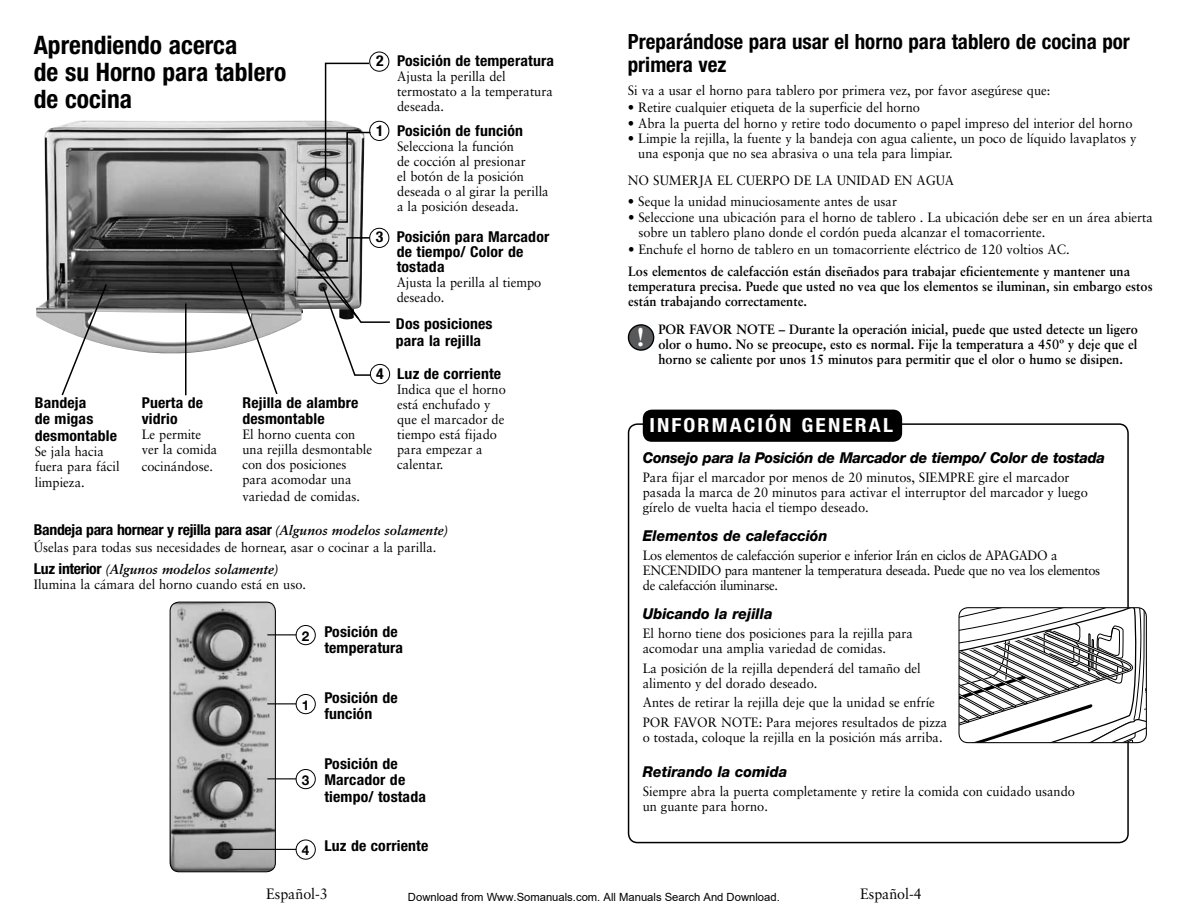
<style>
.page{position:relative;width:1188px;height:918px;background:#fff}
.page>*{position:absolute;margin:0;border:0;box-sizing:border-box;transform-origin:0 0}
.t1{font:700 27px "Sabon";color:#fff}
.t2{font:700 condensed 25.5px/27px "Helvetica Neue";color:#000}
.t3{font:700 condensed 21px/22.5px "Helvetica Neue";color:#000}
.t4{font:700 condensed 19.5px "Helvetica Neue";letter-spacing:.1em;color:#fff;scale:1.1 1}
.t5{font:700 condensed 15px/16.5px "Helvetica Neue";letter-spacing:.01em;color:#000;scale:1.05 1}
.t6{font:700 condensed 15px "Helvetica Neue";letter-spacing:-.02em;color:#000;scale:1.05 1}
.t7{font:italic 800 15px "Helvetica Neue";color:#000;scale:.95 1}
.t8{font:italic 800 15px "Helvetica Neue";letter-spacing:-.02em;color:#000;scale:.95 1}
.t9{font:15px "Sabon";color:#000;scale:.95 1}
.t10{font:13.5px/15px "Sabon";color:#000;scale:.95 1}
.t11{font:700 13.5px/15px "Sabon";color:#000;scale:.95 1}
.t12{font:13.5px/15px "Sabon";letter-spacing:-.025em;color:#000;scale:.95 1}
.t13{font:700 13.5px "Helvetica Neue";color:#000}
.t14{font:11.25px "Arial";color:#000}
.s1{font-family:"Sabon";font-style:italic;font-stretch:normal;font-size:13.5px}
.s2{font-family:"Helvetica Neue";font-weight:700;font-stretch:condensed;font-size:15px}
.s3{font-weight:700;font-style:italic}
</style>
<div class="page">
<img style="left:36px;top:120px;width:192px;height:234px">
<div style="left:369px;top:52px;width:20px;height:20px;border:1px solid #000;border-radius:50%"></div>
<div style="left:628px;top:423px;width:501px;height:420px;border:2px solid #000;border-radius:9px"></div>
<div style="left:643px;top:410px;width:259px;height:32px;background:#000;border-radius:9px"></div>
<div style="left:628px;top:325px;width:26px;height:25px;background:#58595b;border-radius:50%"></div>
<div style="left:628px;top:324px;width:26px;height:27px;border:1px solid #000;border-radius:50%"></div>
<svg style="left:959px;top:608px;width:188px;height:135px"></svg>
<div style="left:959px;top:607px;width:188px;height:136px;border:1px solid #000;border-radius:9px"></div>
<svg style="left:60px;top:282px;width:48px;height:114px"></svg>
<img style="left:170px;top:602px;width:105px;height:270px">
<div style="left:170px;top:602px;width:106px;height:270px;border:1px solid #000;border-radius:9px"></div>
<div style="left:296px;top:625px;width:20px;height:20px;border:1px solid #000;border-radius:50%"></div>
<svg style="left:267px;top:634px;width:29px;height:1px"></svg>
<div style="left:296px;top:694px;width:20px;height:20px;border:1px solid #000;border-radius:50%"></div>
<svg style="left:267px;top:703px;width:29px;height:1px"></svg>
<div style="left:296px;top:769px;width:20px;height:20px;border:1px solid #000;border-radius:50%"></div>
<svg style="left:267px;top:778px;width:29px;height:1px"></svg>
<div style="left:296px;top:840px;width:20px;height:20px;border:1px solid #000;border-radius:50%"></div>
<hr style="left:230px;top:849px;width:66px;height:1px;background:#000">
<svg style="left:228px;top:62px;width:163px;height:333px"></svg>
<div style="left:370px;top:228px;width:19px;height:19px;background:#fff;border-radius:50%"></div>
<div style="left:369px;top:228px;width:20px;height:20px;border:1px solid #000;border-radius:50%"></div>
<div style="left:370px;top:364px;width:20px;height:20px;background:#fff;border-radius:50%"></div>
<div style="left:370px;top:364px;width:20px;height:20px;border:1px solid #000;border-radius:50%"></div>
<hr style="left:185px;top:303px;width:2px;height:92px;background:#000">
<h2 class="t2" style="left:34px;top:31px;width:254px">Aprendiendo acerca<br>de su Horno para tablero de cocina</h2>
<p class="t5" style="left:376px;top:52px;width:171px">2 Posición de temperatura</p>
<p class="t10" style="left:397px;top:68px;width:165px">Ajusta la perilla del termostato a la temperatura deseada.</p>
<p class="t5" style="left:376px;top:122px;width:141px">1 Posición de función</p>
<p class="t10" style="left:397px;top:138px;width:161px">Selecciona la función<br>de cocción al presionar<br>el botón de la posición deseada o al girar la perilla a la posición deseada.</p>
<p class="t5" style="left:397px;top:229px;width:147px;line-height:15px;text-indent:-21px">3 Posición para Marcador de tiempo/ Color de tostada</p>
<p class="t10" style="left:397px;top:275px;width:154px">Ajusta la perilla al tiempo deseado.</p>
<p class="t5" style="left:396px;top:315px;width:94px">Dos posiciones para la rejilla</p>
<p class="t5" style="left:35px;top:394px;width:80px">Bandeja<br>de migas desmontable</p>
<p class="t10" style="left:35px;top:444px;width:91px">Se jala hacia fuera para fácil</p>
<p class="t10" style="left:35px;top:475px;width:54px">limpieza.</p>
<p class="t5" style="left:142px;top:394px;width:60px">Puerta de vidrio</p>
<p class="t10" style="left:142px;top:427px;width:81px">Le permite ver la comida</p>
<p class="t10" style="left:142px;top:459px;width:77px">cocinándose.</p>
<p class="t5" style="left:376px;top:365px;width:121px">4 Luz de corriente</p>
<p class="t10" style="left:397px;top:382px;width:116px">Indica que el horno está enchufado y que el marcador de tiempo está fijado para empezar a calentar.</p>
<p class="t5" style="left:242px;top:394px;width:112px">Rejilla de alambre desmontable</p>
<p class="t10" style="left:242px;top:427px;width:138px">El horno cuenta con una rejilla desmontable con dos posiciones para acomodar una</p>
<p class="t10" style="left:242px;top:489px;width:125px">variedad de comidas.</p>
<p class="t6" style="left:34px;top:521px;width:396px">Bandeja para hornear y rejilla para asar <span class="s1">(Algunos modelos solamente)</span></p>
<p class="t10" style="left:34px;top:536px;width:425px;line-height:22.5px">Úselas para todas sus necesidades de hornear, asar o cocinar a la parilla.<br><span class="s2">Luz interior</span> <span class="s3">(Algunos modelos solamente)</span></p>
<p class="t10" style="left:34px;top:577px;width:288px">Ilumina la cámara del horno cuando está en uso.</p>
<p class="t13" style="left:302px;top:628px;width:9px">2</p>
<p class="t13" style="left:302px;top:697px;width:9px">1</p>
<p class="t13" style="left:302px;top:772px;width:9px">3</p>
<p class="t13" style="left:302px;top:842px;width:9px">4</p>
<p class="t5" style="left:324px;top:623px;width:77px">Posición de temperatura</p>
<p class="t5" style="left:324px;top:689px;width:72px">Posición de función</p>
<p class="t5" style="left:324px;top:755px;width:98px">Posición de<br>Marcador de tiempo/ tostada</p>
<p class="t5" style="left:324px;top:837px;width:101px">Luz de corriente</p>
<h3 class="t3" style="left:628px;top:30px;width:504px">Preparándose para usar el horno para tablero de cocina por primera vez</h3>
<p class="t10" style="left:628px;top:83px;width:446px">Si va a usar el horno para tablero por primera vez, por favor asegúrese que:</p>
<p class="t10" style="left:628px;top:99px;width:309px">• Retire cualquier etiqueta de la superficie del horno</p>
<p class="t10" style="left:628px;top:116px;width:533px">• Abra la puerta del horno y retire todo documento o papel impreso del interior del horno</p>
<p class="t10" style="left:638px;top:131px;width:526px;text-indent:-10px">• Limpie la rejilla, la fuente y la bandeja con agua caliente, un poco de líquido lavaplatos y una esponja que no sea abrasiva o una tela para limpiar.</p>
<p class="t10" style="left:628px;top:172px;width:345px">NO SUMERJA EL CUERPO DE LA UNIDAD EN AGUA</p>
<p class="t10" style="left:628px;top:194px;width:285px">• Seque la unidad minuciosamente antes de usar</p>
<p class="t10" style="left:638px;top:210px;width:543px;text-indent:-10px">• Seleccione una ubicación para el horno de tablero . La ubicación debe ser en un área abierta sobre un tablero plano donde el cordón pueda alcanzar el tomacorriente.</p>
<p class="t10" style="left:628px;top:242px;width:466px">• Enchufe el horno de tablero en un tomacorriente eléctrico de 120 voltios AC.</p>
<p class="t11" style="left:628px;top:263px;width:554px">Los elementos de calefacción están diseñados para trabajar eficientemente y mantener una temperatura precisa. Puede que usted no vea que los elementos se iluminan, sin embargo estos están trabajando correctamente.</p>
<p class="t11" style="left:658px;top:322px;width:506px;text-align:justify">POR FAVOR NOTE – Durante la operación inicial, puede que usted detecte un ligero olor o humo. No se preocupe, esto es normal. Fije la temperatura a 450º y deje que el horno se caliente por unos 15 minutos para permitir que el olor o humo se disipen.</p>
<h1 class="t1" style="left:636px;top:320px;width:10px">!</h1>
<h3 class="t4" style="left:649px;top:413px;width:223px">INFORMACIÓN GENERAL</h3>
<p class="t8" style="left:643px;top:448px;width:488px">Consejo para la Posición de Marcador de tiempo/ Color de tostada</p>
<p class="t10" style="left:643px;top:470px;width:470px">Para fijar el marcador por menos de 20 minutos, SIEMPRE gire el marcador pasada la marca de 20 minutos para activar el interruptor del marcador y luego gírelo de vuelta hacia el tiempo deseado.</p>
<p class="t7" style="left:643px;top:526px;width:196px">Elementos de calefacción</p>
<p class="t12" style="left:643px;top:548px;width:483px">Los elementos de calefacción superior e inferior Irán en ciclos de APAGADO a<br>ENCENDIDO para mantener la temperatura deseada. Puede que no vea los elementos de calefacción iluminarse.</p>
<p class="t7" style="left:643px;top:604px;width:138px">Ubicando la rejilla</p>
<p class="t10" style="left:643px;top:626px;width:286px">El horno tiene dos posiciones para la rejilla para acomodar una amplia variedad de comidas.</p>
<p class="t10" style="left:643px;top:660px;width:294px">La posición de la rejilla dependerá del tamaño del alimento y del dorado deseado.</p>
<p class="t10" style="left:643px;top:693px;width:322px;line-height:19.5px">Antes de retirar la rejilla deje que la unidad se enfríe<br>POR FAVOR NOTE: Para mejores resultados de pizza</p>
<p class="t10" style="left:643px;top:729px;width:317px">o tostada, coloque la rejilla en la posición más arriba.</p>
<p class="t7" style="left:643px;top:763px;width:154px">Retirando la comida</p>
<p class="t10" style="left:643px;top:784px;width:456px">Siempre abra la puerta completamente y retire la comida con cuidado usando un guante para horno.</p>
<p class="t9" style="left:266px;top:885px;width:67px">Español-3</p>
<p class="t9" style="left:860px;top:885px;width:67px">Español-4</p>
<p class="t14" style="left:408px;top:890px;width:373px">Download from Www.Somanuals.com. All Manuals Search And Download.</p>
</div>
